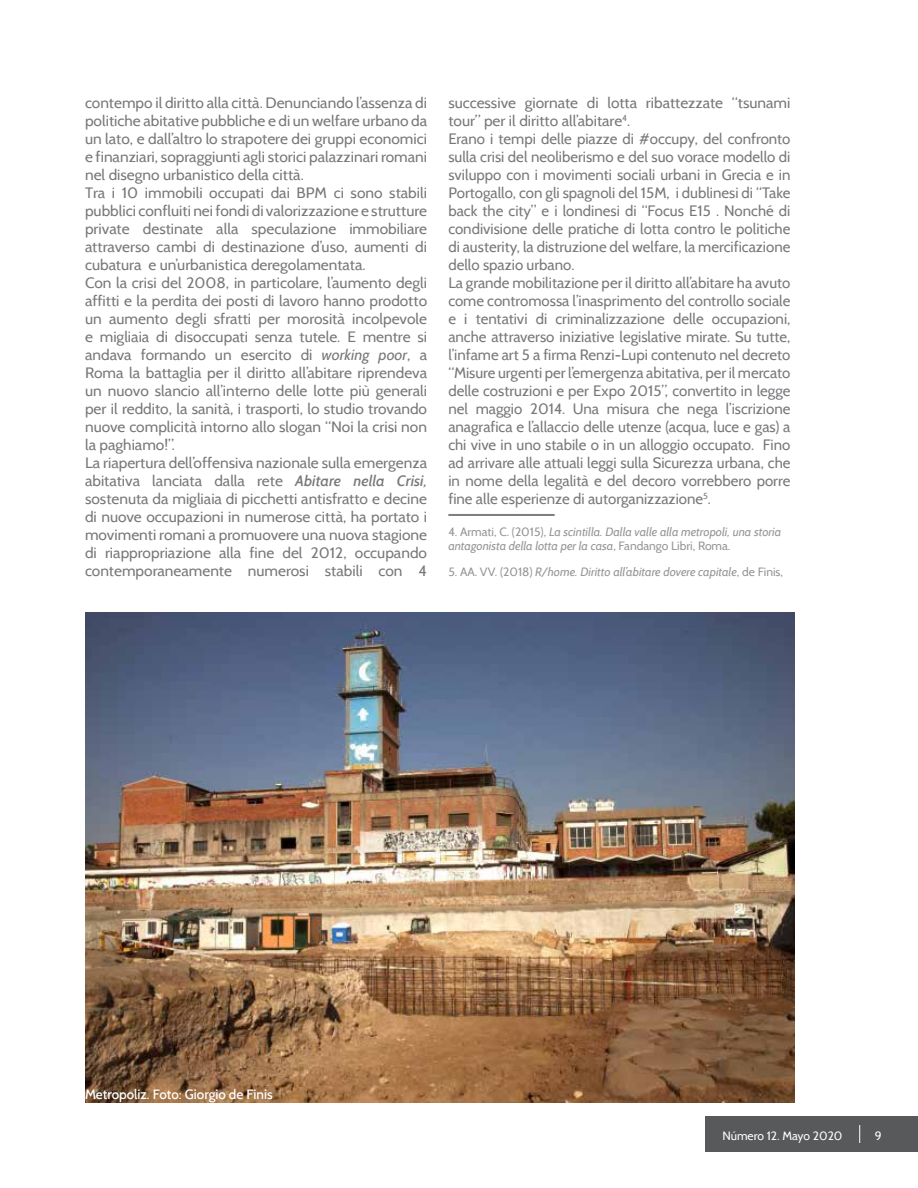
<style>
.page{position:relative;width:918px;height:1188px;background:#fff}
.page>*{position:absolute;margin:0;border:0;box-sizing:border-box;transform-origin:0 0}
.t1{font:15px/18px "Cabin";color:#77787b}
.t2{font:500 13.5px "Cabin";color:#fff}
.t3{font:italic 12px/14.4px "Cabin";color:#939598}
.t4{font:12px "Cabin";color:#fff}
.s1{font-style:italic}
.s2{font-weight:500;font-style:italic}
.s3{font-style:normal}
</style>
<div class="page">
<div style="left:705px;top:1116px;width:213px;height:36px;background:#58595b"></div>
<svg style="left:859px;top:1125px;width:1px;height:18px"></svg>
<hr style="left:448px;top:514px;width:107px;height:1px;background:#797a7d">
<hr style="left:448px;top:515px;width:107px;height:1px;background:#797a7d">
<img style="left:85px;top:612px;width:710px;height:491px">
<p class="t1" style="left:85px;top:94px;width:344px">contempo il diritto alla città. Denunciando l’assenza di politiche abitative pubbliche e di un welfare urbano da un lato, e dall’altro lo strapotere dei gruppi economici e finanziari, sopraggiunti agli storici palazzinari romani nel disegno urbanistico della città.<br>Tra i 10 immobili occupati dai BPM ci sono stabili pubblici confluiti nei fondi di valorizzazione e strutture private destinate alla speculazione immobiliare attraverso cambi di destinazione d’uso, aumenti di cubatura e un’urbanistica deregolamentata.<br>Con la crisi del 2008, in particolare, l’aumento degli affitti e la perdita dei posti di lavoro hanno prodotto un aumento degli sfratti per morosità incolpevole e migliaia di disoccupati senza tutele. E mentre si andava formando un esercito di <span class="s1">working poor</span>, a Roma la battaglia per il diritto all’abitare riprendeva un nuovo slancio all’interno delle lotte più generali per il reddito, la sanità, i trasporti, lo studio trovando nuove complicità intorno allo slogan “Noi la crisi non la paghiamo!”.<br>La riapertura dell’offensiva nazionale sulla emergenza abitativa lanciata dalla rete <span class="s2">Abitare nella Crisi, </span>sostenuta da migliaia di picchetti antisfratto e decine di nuove occupazioni in numerose città, ha portato i movimenti romani a promuovere una nuova stagione di riappropriazione alla fine del 2012, occupando contemporaneamente numerosi stabili con 4</p>
<p class="t1" style="left:448px;top:94px;width:344px">successive giornate di lotta ribattezzate “tsunami tour” per il diritto all’abitare<sup>4</sup>.<br>Erano i tempi delle piazze di #occupy, del confronto sulla crisi del neoliberismo e del suo vorace modello di sviluppo con i movimenti sociali urbani in Grecia e in Portogallo, con gli spagnoli del 15M, i dublinesi di “Take back the city” e i londinesi di “Focus E15 . Nonché di condivisione delle pratiche di lotta contro le politiche di austerity, la distruzione del welfare, la mercificazione dello spazio urbano.<br>La grande mobilitazione per il diritto all’abitare ha avuto come contromossa l’inasprimento del controllo sociale e i tentativi di criminalizzazione delle occupazioni, anche attraverso iniziative legislative mirate. Su tutte, l’infame art 5 a firma Renzi-Lupi contenuto nel decreto “Misure urgenti per l’emergenza abitativa, per il mercato delle costruzioni e per Expo 2015”, convertito in legge nel maggio 2014. Una misura che nega l’iscrizione anagrafica e l’allaccio delle utenze (acqua, luce e gas) a chi vive in uno stabile o in un alloggio occupato. Fino ad arrivare alle attuali leggi sulla Sicurezza urbana, che in nome della legalità e del decoro vorrebbero porre fine alle esperienze di autorganizzazione<sup>5</sup>.</p>
<p class="t3" style="left:448px;top:525px;width:334px"><span class="s3">4. Armati, C. (2015),</span> La scintilla. Dalla valle alla metropoli, una storia antagonista della lotta per la casa<span class="s3">, Fandango Libri, Roma.</span></p>
<p class="t3" style="left:448px;top:565px;width:336px"><span class="s3">5. AA. VV. (2018)</span> R/home. Diritto all’abitare dovere capitale<span class="s3">, de Finis,</span></p>
<p class="t2" style="left:85px;top:1086px;width:189px">Metropoliz. Foto: Giorgio de Finis</p>
<p class="t4" style="left:722px;top:1128px;width:122px">Número 12. Mayo 2020</p>
<p class="t4" style="left:875px;top:1128px;width:8px">9</p>
</div>
